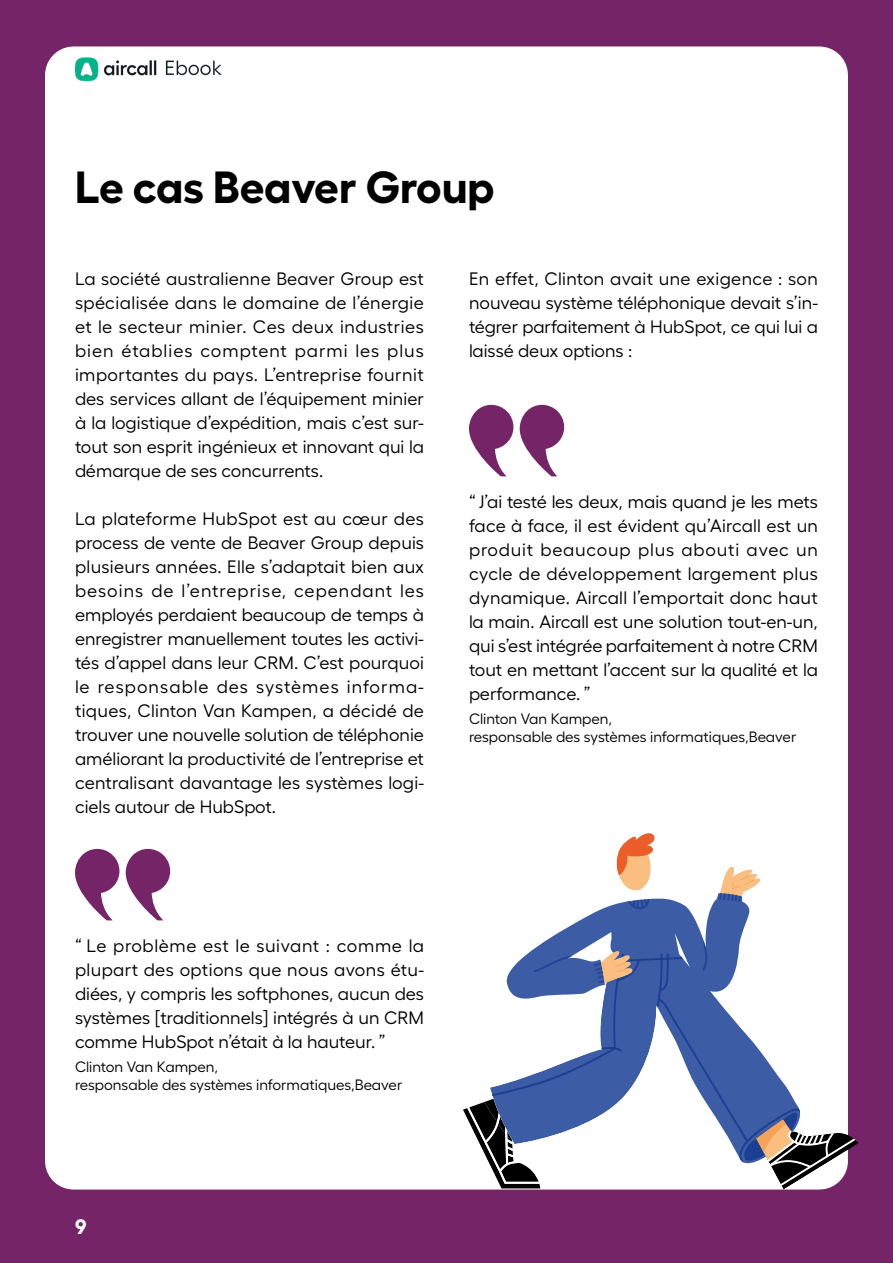
<style>
.page{position:relative;width:893px;height:1263px;background:#752467}
.page>*{position:absolute;margin:0;border:0;box-sizing:border-box;transform-origin:0 0}
.t1{font:700 45px "Fellix";color:#000}
.t2{font:700 21px "Fellix";color:#fff}
.t3{font:18px/24px "Fellix";color:#000;text-align:justify}
.t4{font:15px/18px "Fellix";color:#000}
</style>
<div class="page">
<div style="left:45px;top:46px;width:803px;height:1144px;background:#fff"></div>
<img style="left:75px;top:54px;width:146px;height:27px">
<svg style="left:73px;top:849px;width:97px;height:71px"></svg>
<svg style="left:467px;top:405px;width:97px;height:71px"></svg>
<svg style="left:463px;top:1096px;width:81px;height:92px;background:#a3a3a3"></svg>
<svg style="left:490px;top:953px;width:324px;height:224px;background:#e9e9e9"></svg>
<svg style="left:490px;top:953px;width:312px;height:213px;background:#abb8d6"></svg>
<svg style="left:743px;top:1108px;width:116px;height:81px;background:#948d9c"></svg>
<svg style="left:503px;top:824px;width:262px;height:178px;background:#b6bcd4"></svg>
<h1 class="t1" style="left:75px;top:150px;width:421px">Le cas Beaver Group</h1>
<p class="t3" style="left:75px;top:265px;width:351px">La société australienne Beaver Group est spécialisée dans le domaine de l’énergie et le secteur minier. Ces deux industries bien établies comptent parmi les plus importantes du pays. L’entreprise fournit des services allant de l’équipement minier à la logistique d’expédition, mais c’est sur&shy;tout son esprit ingénieux et innovant qui la démarque de ses concurrents.</p>
<p class="t3" style="left:75px;top:505px;width:351px">La plateforme HubSpot est au cœur des process de vente de Beaver Group depuis plusieurs années. Elle s’adaptait bien aux besoins de l’entreprise, cependant les employés perdaient beaucoup de temps à enregistrer manuellement toutes les activi&shy;tés d’appel dans leur CRM. C’est pourquoi le responsable des systèmes informa&shy;tiques, Clinton Van Kampen, a décidé de trouver une nouvelle solution de téléphonie améliorant la productivité de l’entreprise et centralisant davantage les systèmes logi&shy;ciels autour de HubSpot.</p>
<p class="t3" style="left:469px;top:265px;width:350px">En effet, Clinton avait une exigence : son nouveau système téléphonique devait s’in&shy;tégrer parfaitement à HubSpot, ce qui lui a laissé deux options :</p>
<p class="t3" style="left:469px;top:488px;width:351px">“ J’ai testé les deux, mais quand je les mets face à face, il est évident qu’Aircall est un produit beaucoup plus abouti avec un cycle de développement largement plus dynamique. Aircall l’emportait donc haut la main. Aircall est une solution tout-en-un, qui s’est intégrée parfaitement à notre CRM tout en mettant l’accent sur la qualité et la performance. ”</p>
<p class="t4" style="left:469px;top:708px;width:329px">Clinton Van Kampen,<br>responsable des systèmes informatiques,Beaver</p>
<p class="t3" style="left:75px;top:932px;width:351px">“ Le problème est le suivant : comme la plupart des options que nous avons étu&shy;diées, y compris les softphones, aucun des systèmes [traditionnels] intégrés à un CRM comme HubSpot n’était à la hauteur. ”</p>
<p class="t4" style="left:75px;top:1056px;width:329px">Clinton Van Kampen,<br>responsable des systèmes informatiques,Beaver</p>
<p class="t2" style="left:75px;top:1210px;width:13px">9</p>
</div>
